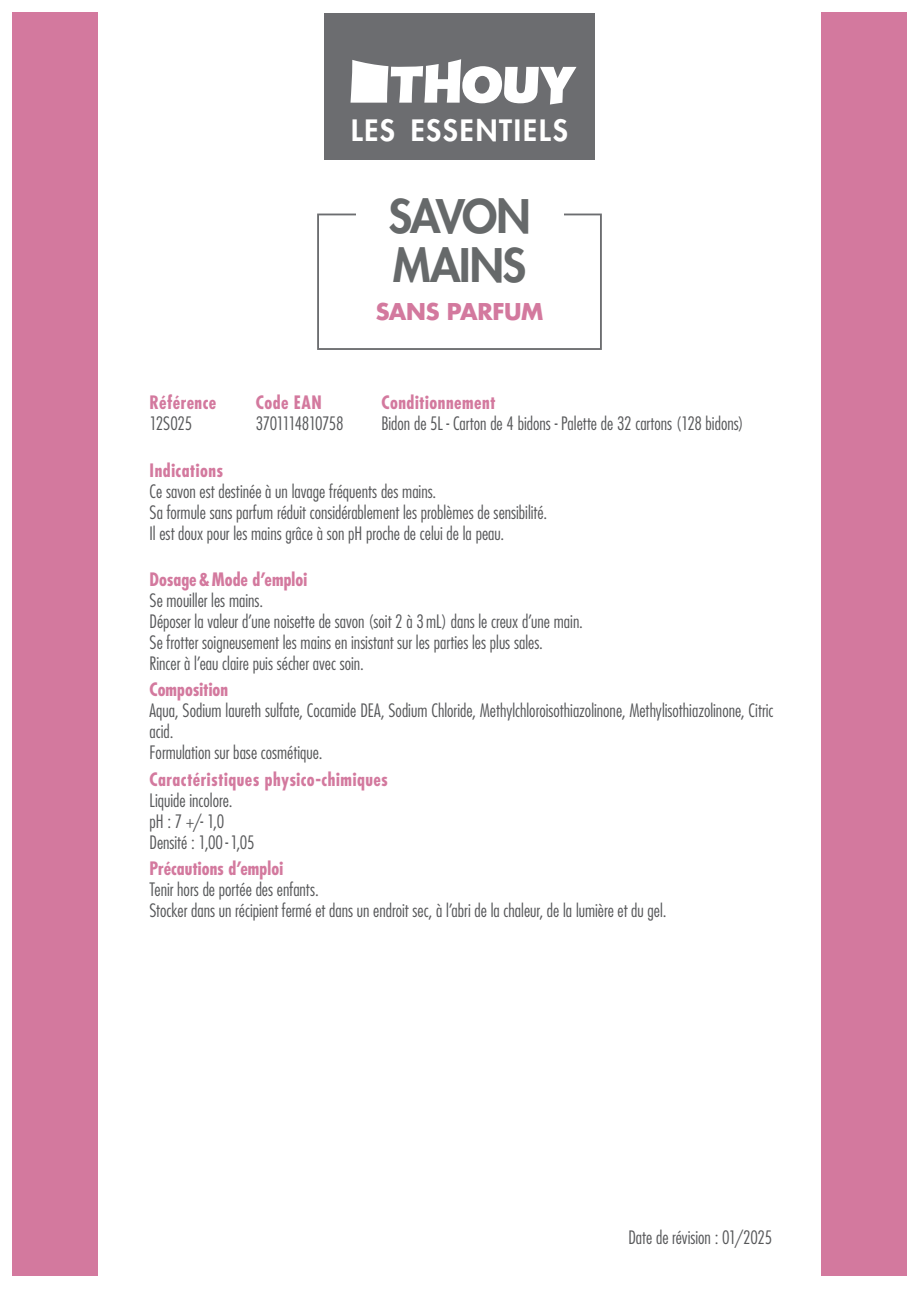
<style>
.page{position:relative;width:919px;height:1289px;background:#fff}
.page>*{position:absolute;margin:0;border:0;box-sizing:border-box;transform-origin:0 0}
.t1{font:800 45px "Futura LT";letter-spacing:-.03em;color:#66696a}
.t2{font:800 28.65px "Futura LT";letter-spacing:.06em;color:#fff}
.t3{font:700 22.5px "Futura LT";letter-spacing:-.02em;color:#d3799e}
.t4{font:300 condensed 18px/21px "Futura LT";color:#57585a}
.t5{font:700 condensed 18px "Futura LT";letter-spacing:.02em;color:#d3799e}
.t6{font:300 condensed 18px "Futura LT";letter-spacing:-.04em;color:#57585a}
.t7{font:700 condensed 18px "Futura LT";color:#d3799e}
</style>
<div class="page">
<div style="left:821px;top:13px;width:85px;height:1263px;background:#d3799e"></div>
<div style="left:13px;top:13px;width:85px;height:1263px;background:#d3799e"></div>
<div style="left:324px;top:13px;width:271px;height:147px;background:#6c6d70"></div>
<svg style="left:350px;top:59px;width:226px;height:45px"></svg>
<div style="left:317px;top:213px;width:284px;height:137px;border:2px solid #6c6d70"></div>
<div style="left:356px;top:191px;width:207px;height:48px;background:#fff"></div>
<p class="t2" style="left:351px;top:112px;width:218px">LES ESSENTIELS</p>
<p class="t1" style="left:388px;top:186px;width:144px">SAVON</p>
<p class="t1" style="left:393px;top:235px;width:135px">MAINS</p>
<p class="t5" style="left:150px;top:391px;width:68px">Référence</p>
<p class="t4" style="left:150px;top:412px;width:44px">12S025</p>
<p class="t5" style="left:256px;top:391px;width:67px">Code EAN</p>
<p class="t6" style="left:256px;top:412px;width:89px">3701114810758</p>
<p class="t3" style="left:376px;top:297px;width:169px">SANS PARFUM</p>
<p class="t5" style="left:381px;top:391px;width:116px">Conditionnement</p>
<p class="t4" style="left:381px;top:412px;width:363px">Bidon de 5L - Carton de 4 bidons - Palette de 32 cartons (128 bidons)</p>
<p class="t5" style="left:150px;top:459px;width:75px">Indications</p>
<p class="t4" style="left:150px;top:481px;width:288px">Ce savon est destinée à un lavage fréquents des mains.</p>
<p class="t4" style="left:150px;top:502px;width:399px">Sa formule sans parfum réduit considérablement les problèmes de sensibilité.</p>
<p class="t4" style="left:150px;top:523px;width:356px">Il est doux pour les mains grâce à son pH proche de celui de la peau.</p>
<p class="t5" style="left:150px;top:568px;width:159px">Dosage&amp;Mode d’emploi</p>
<p class="t4" style="left:150px;top:590px;width:115px">Se mouiller les mains.</p>
<p class="t4" style="left:150px;top:611px;width:435px">Déposer la valeur d’une noisette de savon (soit 2 à 3mL) dans le creux d’une main.</p>
<p class="t4" style="left:150px;top:632px;width:395px">Se frotter soigneusement les mains en insistant sur les parties les plus sales.</p>
<p class="t4" style="left:150px;top:653px;width:216px">Rincer à l’eau claire puis sécher avec soin.</p>
<p class="t7" style="left:150px;top:678px;width:80px">Composition</p>
<p class="t4" style="left:150px;top:700px;width:625px">Aqua, Sodium laureth sulfate, Cocamide DEA, Sodium Chloride, Methylchloroisothiazolinone, Methylisothiazolinone, Citric acid.</p>
<p class="t4" style="left:150px;top:742px;width:174px">Formulation sur base cosmétique.</p>
<p class="t5" style="left:150px;top:768px;width:240px">Caractéristiques physico-chimiques</p>
<p class="t4" style="left:150px;top:789px;width:84px">Liquide incolore.</p>
<p class="t4" style="left:150px;top:810px;width:76px">pH : 7 +/- 1,0</p>
<p class="t4" style="left:150px;top:831px;width:106px">Densité : 1,00 - 1,05</p>
<p class="t5" style="left:150px;top:857px;width:135px">Précautions d’emploi</p>
<p class="t4" style="left:150px;top:879px;width:171px">Tenir hors de portée des enfants.</p>
<p class="t4" style="left:150px;top:900px;width:518px">Stocker dans un récipient fermé et dans un endroit sec, à l’abri de la chaleur, de la lumière et du gel.</p>
<p class="t4" style="left:628px;top:1226px;width:145px">Date de révision : 01/2025</p>
</div>
